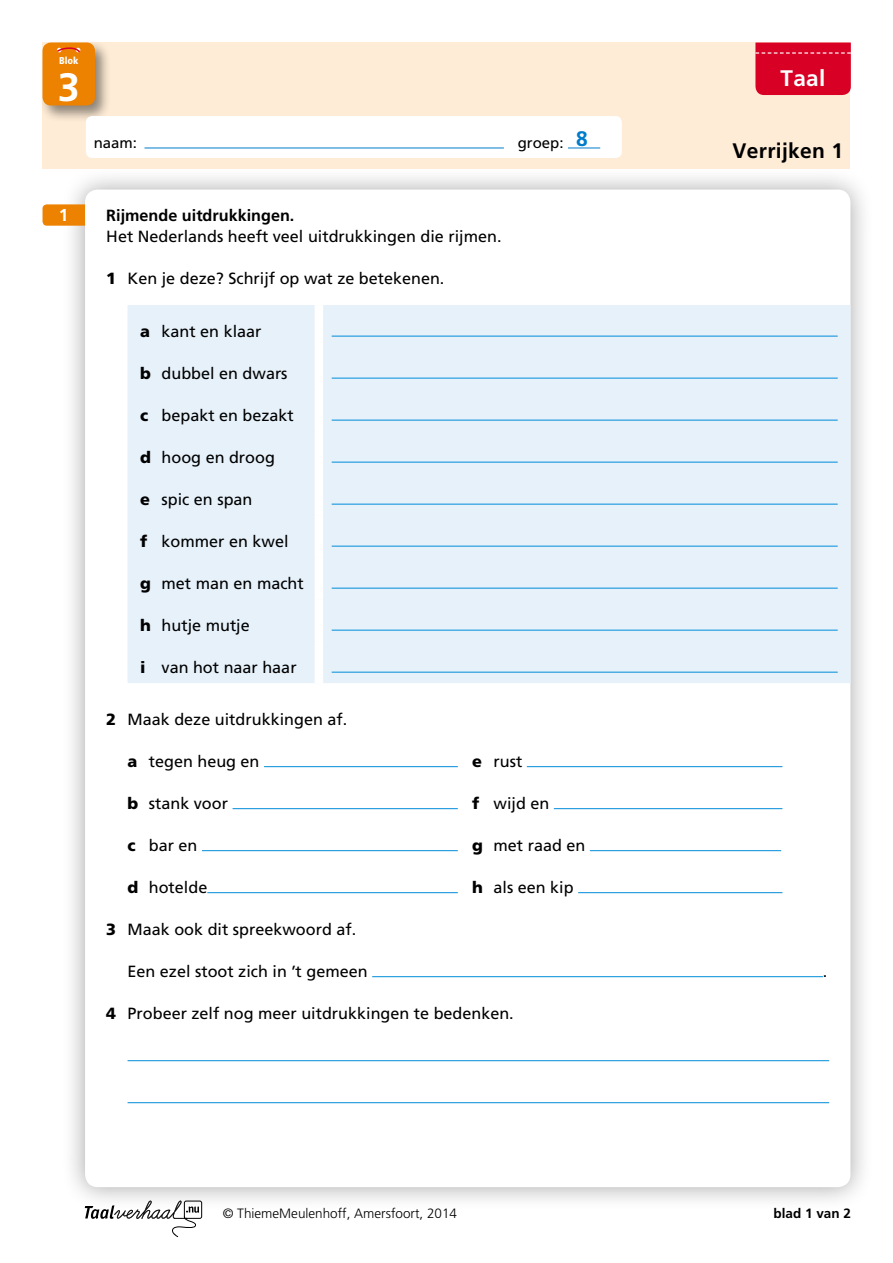
<style>
.page{position:relative;width:893px;height:1263px;background:#fff}
.page>*{position:absolute;margin:0;border:0;box-sizing:border-box;transform-origin:0 0}
.F_PB6_plat{font:700 39.45px "Frutiger LT Std";color:#fff}
.t1{font:700 22.5px "Frutiger LT Std";color:#fff}
.t2{font:700 21px "Frutiger LT Std";letter-spacing:.015em;color:#000}
.t3{font:700 17.25px "Frutiger LT Std";color:#fff}
.F_PB6_plat-2{font:16.2px "Frutiger LT Std";color:#000}
.F_PB6_plat_dubbele_i{font:16.2px "Frutiger LT Std";color:#000}
.M_PB6_opdracht{font:700 16.2px "Frutiger LT Std";color:#000}
.t4{font:15px "Frutiger LT Std";color:#000}
.t5{font:300 13.5px "Frutiger LT Std";color:#000}
.t6{font:700 13.5px "Frutiger LT Std";color:#000}
.t7{font:900 condensed 9.9px "Frutiger LT Std";color:#fff}
.s1{font-weight:700;font-size:21px;color:#007cca}
.s2{font-weight:900}
</style>
<div class="page">
<div style="left:61px;top:166px;width:813px;height:1045px;background:#000;opacity:.35"></div>
<div style="left:85px;top:190px;width:765px;height:997px;background:#fff;border-radius:13px"></div>
<svg style="left:85px;top:1200px;width:117px;height:37px"></svg>
<div style="left:43px;top:43px;width:807px;height:126px;background:#feecd6"></div>
<div style="left:755px;top:43px;width:96px;height:52px;background:#d80025"></div>
<div style="left:39px;top:39px;width:73px;height:83px;background:#000;opacity:.45"></div>
<div style="left:43px;top:43px;width:52px;height:63px;background:#ed8200;border-radius:9px"></div>
<svg style="left:57px;top:47px;width:24px;height:6px"></svg>
<div style="left:128px;top:305px;width:722px;height:378px;background:#e6f1fa"></div>
<div style="left:315px;top:305px;width:8px;height:42px;background:#fff"></div>
<div style="left:315px;top:347px;width:8px;height:42px;background:#fff"></div>
<div style="left:315px;top:389px;width:8px;height:42px;background:#fff"></div>
<div style="left:315px;top:431px;width:8px;height:42px;background:#fff"></div>
<div style="left:315px;top:473px;width:8px;height:42px;background:#fff"></div>
<div style="left:315px;top:515px;width:8px;height:42px;background:#fff"></div>
<div style="left:315px;top:557px;width:8px;height:42px;background:#fff"></div>
<div style="left:315px;top:599px;width:8px;height:42px;background:#fff"></div>
<div style="left:315px;top:641px;width:8px;height:42px;background:#fff"></div>
<hr style="left:332px;top:336px;width:506px;height:1px;background:#008cd9">
<hr style="left:332px;top:378px;width:506px;height:1px;background:#008cd9">
<hr style="left:332px;top:420px;width:506px;height:1px;background:#008cd9">
<hr style="left:332px;top:462px;width:506px;height:1px;background:#008cd9">
<hr style="left:332px;top:504px;width:506px;height:1px;background:#008cd9">
<hr style="left:332px;top:546px;width:506px;height:1px;background:#008cd9">
<hr style="left:332px;top:588px;width:506px;height:1px;background:#008cd9">
<hr style="left:332px;top:630px;width:506px;height:1px;background:#008cd9">
<hr style="left:332px;top:672px;width:506px;height:1px;background:#008cd9">
<hr style="left:264px;top:766px;width:194px;height:1px;background:#008cd9">
<hr style="left:233px;top:808px;width:225px;height:1px;background:#008cd9">
<hr style="left:202px;top:850px;width:256px;height:1px;background:#008cd9">
<hr style="left:207px;top:892px;width:251px;height:1px;background:#008cd9">
<hr style="left:527px;top:766px;width:255px;height:1px;background:#008cd9">
<hr style="left:554px;top:808px;width:228px;height:1px;background:#008cd9">
<hr style="left:590px;top:850px;width:191px;height:1px;background:#008cd9">
<hr style="left:578px;top:892px;width:204px;height:1px;background:#008cd9">
<hr style="left:372px;top:976px;width:451px;height:1px;background:#008cd9">
<hr style="left:128px;top:1060px;width:701px;height:1px;background:#008cd9">
<hr style="left:128px;top:1102px;width:701px;height:1px;background:#008cd9">
<svg style="left:43px;top:204px;width:42px;height:22px"></svg>
<div style="left:86px;top:116px;width:536px;height:42px;background:#fff;border-radius:6px"></div>
<hr style="left:144px;top:148px;width:360px;height:1px;background:#007cca">
<hr style="left:568px;top:148px;width:32px;height:1px;background:#007cca">
<p class="t7" style="left:59px;top:55px;width:21px">Blok</p>
<p class="F_PB6_plat" style="left:58px;top:64px;width:23px">3</p>
<p class="t4" style="left:94px;top:133px;width:45px">naam:</p>
<p class="t4" style="left:518px;top:133px;width:72px">groep: <span class="s1">8</span></p>
<p class="t1" style="left:781px;top:65px;width:46px">Taal</p>
<p class="t2" style="left:733px;top:138px;width:112px">Verrijken 1</p>
<p class="t3" style="left:59px;top:205px;width:11px">1</p>
<p class="M_PB6_opdracht" style="left:106px;top:206px;width:190px">Rijmende uitdrukkingen.</p>
<p class="F_PB6_plat-2" style="left:106px;top:227px;width:397px">Het Nederlands heeft veel uitdrukkingen die rijmen.</p>
<p class="F_PB6_plat-2" style="left:106px;top:269px;width:340px"><span class="s2">1</span> Ken je deze? Schrijf op wat ze betekenen.</p>
<p class="F_PB6_plat-2" style="left:140px;top:321px;width:123px"><span class="s2">a</span> kant en klaar</p>
<p class="F_PB6_plat-2" style="left:140px;top:363px;width:149px"><span class="s2">b</span> dubbel en dwars</p>
<p class="F_PB6_plat-2" style="left:140px;top:405px;width:155px"><span class="s2">c</span> bepakt en bezakt</p>
<p class="F_PB6_plat-2" style="left:140px;top:447px;width:136px"><span class="s2">d</span> hoog en droog</p>
<p class="F_PB6_plat-2" style="left:140px;top:489px;width:114px"><span class="s2">e</span> spic en span</p>
<p class="F_PB6_plat-2" style="left:140px;top:531px;width:150px"><span class="s2">f</span> kommer en kwel</p>
<p class="F_PB6_plat-2" style="left:140px;top:573px;width:165px"><span class="s2">g</span> met man en macht</p>
<p class="F_PB6_plat-2" style="left:140px;top:615px;width:111px"><span class="s2">h</span> hutje mutje</p>
<p class="F_PB6_plat-2" style="left:140px;top:657px;width:158px"><span class="s2">i</span> van hot naar haar</p>
<p class="F_PB6_plat-2" style="left:106px;top:710px;width:242px"><span class="s2">2</span> Maak deze uitdrukkingen af.</p>
<p class="F_PB6_plat_dubbele_i" style="left:128px;top:752px;width:133px"><span class="s2">a</span> tegen heug en</p>
<p class="F_PB6_plat_dubbele_i" style="left:128px;top:794px;width:102px"><span class="s2">b</span> stank voor</p>
<p class="F_PB6_plat_dubbele_i" style="left:128px;top:836px;width:71px"><span class="s2">c</span> bar en</p>
<p class="F_PB6_plat_dubbele_i" style="left:128px;top:878px;width:81px"><span class="s2">d</span> hotelde</p>
<p class="F_PB6_plat_dubbele_i" style="left:472px;top:752px;width:52px"><span class="s2">e</span> rust</p>
<p class="F_PB6_plat_dubbele_i" style="left:472px;top:794px;width:79px"><span class="s2">f</span> wijd en</p>
<p class="F_PB6_plat_dubbele_i" style="left:472px;top:836px;width:115px"><span class="s2">g</span> met raad en</p>
<p class="F_PB6_plat_dubbele_i" style="left:472px;top:878px;width:103px"><span class="s2">h</span> als een kip</p>
<p class="F_PB6_plat_dubbele_i" style="left:106px;top:920px;width:251px"><span class="s2">3</span> Maak ook dit spreekwoord af.</p>
<p class="F_PB6_plat_dubbele_i" style="left:128px;top:962px;width:242px">Een ezel stoot zich in ’t gemeen</p>
<p class="F_PB6_plat_dubbele_i" style="left:823px;top:962px;width:6px">.</p>
<p class="F_PB6_plat_dubbele_i" style="left:106px;top:1004px;width:409px"><span class="s2">4</span> Probeer zelf nog meer uitdrukkingen te bedenken.</p>
<p class="t5" style="left:223px;top:1206px;width:236px">© ThiemeMeulenhoff, Amersfoort, 2014</p>
<p class="t6" style="left:773px;top:1206px;width:79px">blad 1 van 2</p>
</div>
